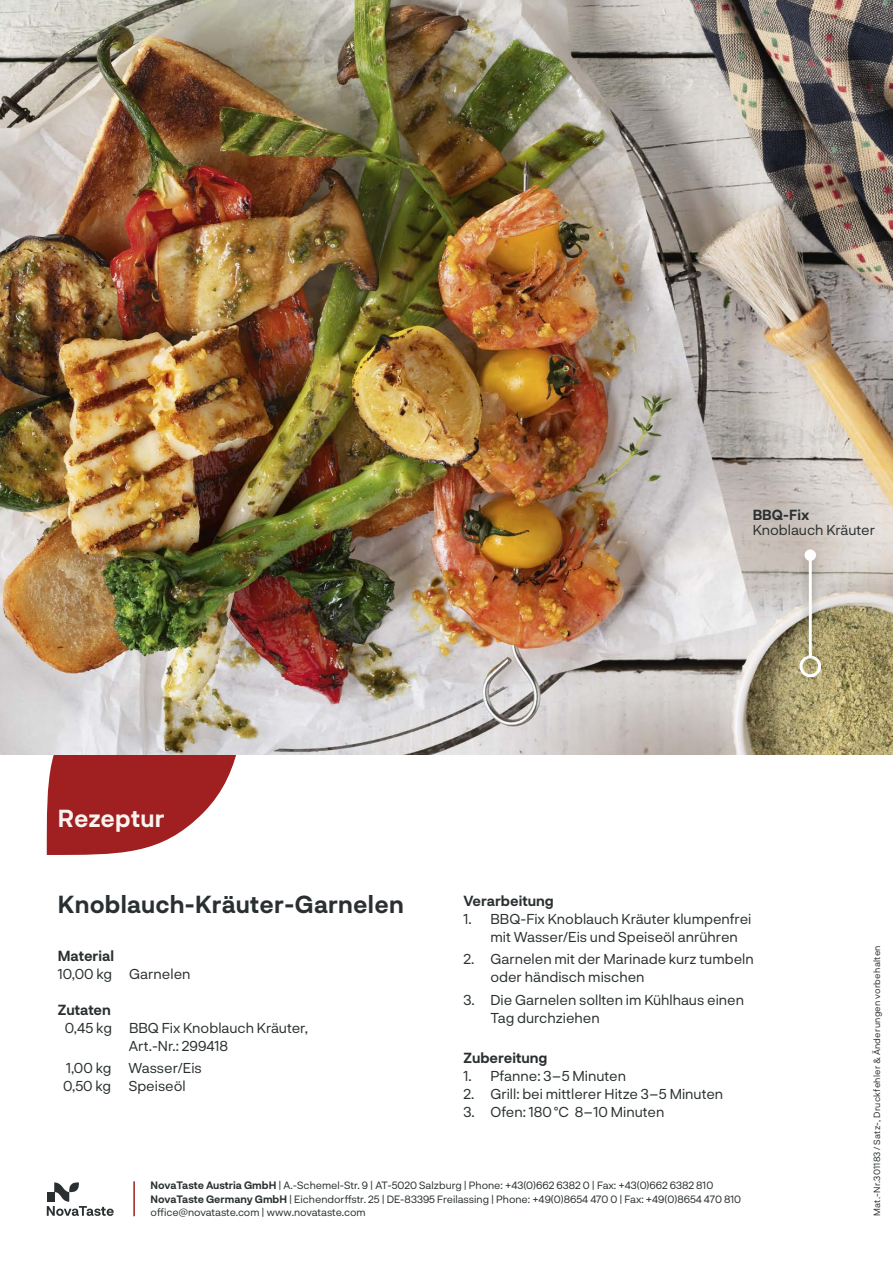
<style>
.page{position:relative;width:893px;height:1263px;background:#fff}
.page>*{position:absolute;margin:0;border:0;box-sizing:border-box;transform-origin:0 0}
.t1{font:700 24px "Neurial Grotesk";letter-spacing:.01em;color:#2a3031}
.t2{font:700 24px "Neurial Grotesk";letter-spacing:.01em;color:#f9f3ef}
.t3{font:14.25px/18px "Neurial Grotesk";color:#2a3031}
.t4{font:700 14.25px "Neurial Grotesk";color:#2a3031}
.t5{font:10.5px/13.5px "Neurial Grotesk";color:#2a3031}
.t6{font:9px "Neurial Grotesk";letter-spacing:.035em;color:#2a3031}
.s1{font-weight:700}
</style>
<div class="page">
<hr style="left:133px;top:1181px;width:2px;height:35px;background:#a02021">
<svg style="left:46px;top:755px;width:190px;height:100px"></svg>
<img style="left:0;top:0;width:893px;height:755px">
<div style="left:799px;top:655px;width:22px;height:22px;border:3px solid #fff;border-radius:50%"></div>
<div style="left:799px;top:546px;width:23px;height:120px;background:#000;opacity:.47"></div>
<hr style="left:809px;top:555px;width:3px;height:102px;background:#fff">
<div style="left:804px;top:549px;width:12px;height:12px;background:#fff;border-radius:50%"></div>
<svg style="left:47px;top:1182px;width:67px;height:34px"></svg>
<h1 class="t2" style="left:58px;top:800px;width:108px">Rezeptur</h1>
<p class="t4" style="left:753px;top:504px;width:58px">BBQ-Fix</p>
<p class="t3" style="left:753px;top:520px;width:124px">Knoblauch Kräuter</p>
<h1 class="t1" style="left:58px;top:887px;width:348px">Knoblauch-Kräuter-Garnelen</h1>
<p class="t4" style="left:58px;top:946px;width:58px">Material</p>
<p class="t3" style="left:58px;top:964px;width:134px">10,00 kg Garnelen</p>
<p class="t4" style="left:58px;top:1000px;width:55px">Zutaten</p>
<p class="t3" style="left:129px;top:1018px;width:181px;text-indent:-64px">0,45 kg BBQ Fix Knoblauch Kräuter,<br>Art.-Nr.: 299418</p>
<p class="t3" style="left:63px;top:1058px;width:140px">1,00 kg Wasser/Eis<br>0,50 kg Speiseöl</p>
<p class="t4" style="left:463px;top:891px;width:92px">Verarbeitung</p>
<p class="t3" style="left:490px;top:909px;width:262px;text-indent:-27px">1. BBQ-Fix Knoblauch Kräuter klumpenfrei mit Wasser/Eis und Speiseöl anrühren</p>
<p class="t3" style="left:490px;top:949px;width:265px;text-indent:-27px">2. Garnelen mit der Marinade kurz tumbeln oder händisch mischen</p>
<p class="t3" style="left:490px;top:990px;width:255px;text-indent:-27px">3. Die Garnelen sollten im Kühlhaus einen<br>Tag durchziehen</p>
<p class="t4" style="left:463px;top:1047px;width:86px">Zubereitung</p>
<p class="t3" style="left:463px;top:1066px;width:164px">1. Pfanne: 3–5 Minuten</p>
<p class="t3" style="left:463px;top:1084px;width:261px">2. Grill: bei mittlerer Hitze 3–5 Minuten</p>
<p class="t3" style="left:463px;top:1102px;width:203px">3. Ofen: 180°C 8–10 Minuten</p>
<p class="t5" style="left:151px;top:1178px;width:592px"><span class="s1">NovaTaste Austria GmbH</span> | A.-Schemel-Str. 9 | AT-5020 Salzburg | Phone: +43(0)662 6382 0 | Fax: +43(0)662 6382 810<br><span class="s1">NovaTaste Germany GmbH</span> | Eichendorffstr. 25 | DE-83395 Freilassing | Phone: +49(0)8654 470 0 | Fax: +49(0)8654 470 810 office@novataste.com | www.novataste.com</p>
<p class="t6" style="left:871px;top:1216px;width:272px;rotate:-90deg">Mat.-Nr.301183 / Satz-, Druckfehler &amp; Änderungen vorbehalten</p>
</div>
